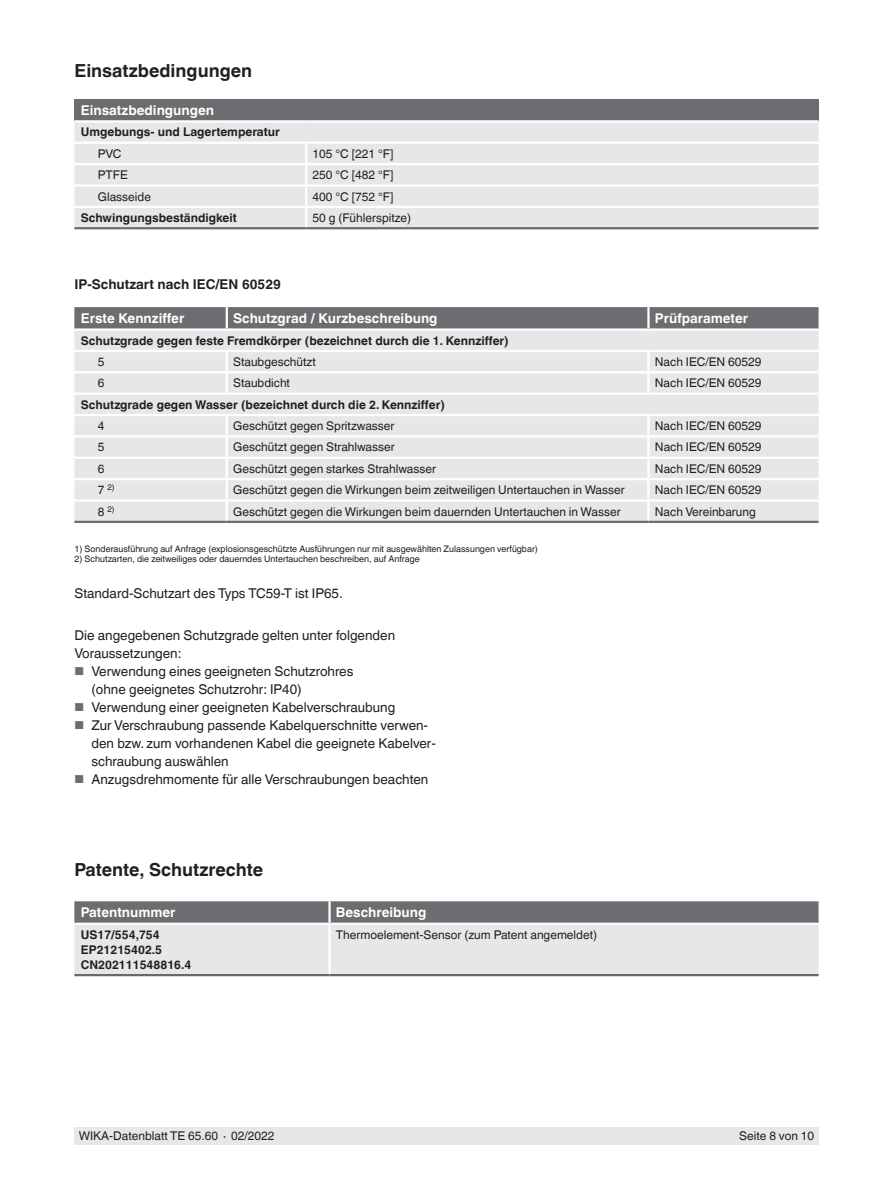
<style>
.page{position:relative;width:893px;height:1188px;background:#fff}
.page>*{position:absolute;margin:0;border:0;box-sizing:border-box;transform-origin:0 0}
.t1{font:700 18px "Helvetica World";color:#231f20}
.t2{font:13.5px/18px "Helvetica World";color:#231f20}
.t3{font:700 13.5px "Helvetica World";color:#fff}
.t4{font:700 13.5px "Helvetica World";color:#231f20}
.t5{font:12px "Helvetica World";color:#231f20}
.t6{font:700 12px/15px "Helvetica World";color:#231f20}
.t7{font:9px "Helvetica World";color:#231f20}
.t8{font:8.1px "Helvetica World";color:#231f20}
.s1{font-size:12px}
.s2{font-size:11.55px;color:#6c6d70}
</style>
<div class="page">
<div style="left:74px;top:1128px;width:745px;height:17px;background:#e6e7e9"></div>
<div style="left:74px;top:99px;width:745px;height:22px;background:#6c6d70"></div>
<div style="left:74px;top:123px;width:745px;height:104px;background:#e6e7e9"></div>
<hr style="left:74px;top:120px;width:232px;height:3px;background:#fff">
<hr style="left:306px;top:120px;width:513px;height:3px;background:#fff">
<hr style="left:74px;top:163px;width:232px;height:2px;background:#fff">
<hr style="left:74px;top:184px;width:232px;height:3px;background:#fff">
<hr style="left:74px;top:206px;width:232px;height:2px;background:#fff">
<hr style="left:74px;top:142px;width:232px;height:2px;background:#fff">
<hr style="left:74px;top:227px;width:232px;height:2px;background:#6c6d70">
<hr style="left:306px;top:227px;width:513px;height:2px;background:#6c6d70">
<hr style="left:306px;top:142px;width:513px;height:2px;background:#fff">
<hr style="left:306px;top:163px;width:513px;height:2px;background:#fff">
<hr style="left:306px;top:184px;width:513px;height:3px;background:#fff">
<svg style="left:305px;top:144px;width:2px;height:83px"></svg>
<hr style="left:306px;top:206px;width:513px;height:2px;background:#fff">
<div style="left:74px;top:307px;width:745px;height:21px;background:#6c6d70"></div>
<div style="left:74px;top:331px;width:745px;height:190px;background:#e6e7e9"></div>
<hr style="left:226px;top:307px;width:2px;height:21px;background:#fff">
<hr style="left:647px;top:307px;width:3px;height:21px;background:#fff">
<hr style="left:74px;top:350px;width:153px;height:2px;background:#fff">
<hr style="left:227px;top:350px;width:421px;height:2px;background:#fff">
<svg style="left:226px;top:352px;width:2px;height:19px"></svg>
<hr style="left:648px;top:350px;width:171px;height:2px;background:#fff">
<hr style="left:647px;top:352px;width:3px;height:19px;background:#fff">
<hr style="left:74px;top:371px;width:153px;height:2px;background:#fff">
<hr style="left:227px;top:371px;width:421px;height:2px;background:#fff">
<hr style="left:226px;top:373px;width:2px;height:20px;background:#fff">
<hr style="left:648px;top:371px;width:171px;height:2px;background:#fff">
<hr style="left:647px;top:373px;width:3px;height:20px;background:#fff">
<hr style="left:74px;top:393px;width:153px;height:2px;background:#fff">
<hr style="left:227px;top:393px;width:421px;height:2px;background:#fff">
<hr style="left:648px;top:393px;width:171px;height:2px;background:#fff">
<hr style="left:74px;top:414px;width:153px;height:2px;background:#fff">
<hr style="left:227px;top:414px;width:421px;height:2px;background:#fff">
<hr style="left:648px;top:414px;width:171px;height:2px;background:#fff">
<hr style="left:647px;top:416px;width:3px;height:19px;background:#fff">
<hr style="left:74px;top:435px;width:153px;height:3px;background:#fff">
<hr style="left:227px;top:435px;width:421px;height:3px;background:#fff">
<hr style="left:648px;top:435px;width:171px;height:3px;background:#fff">
<hr style="left:647px;top:438px;width:3px;height:19px;background:#fff">
<hr style="left:74px;top:457px;width:153px;height:2px;background:#fff">
<hr style="left:227px;top:457px;width:421px;height:2px;background:#fff">
<hr style="left:648px;top:457px;width:171px;height:2px;background:#fff">
<hr style="left:647px;top:459px;width:3px;height:19px;background:#fff">
<hr style="left:74px;top:478px;width:153px;height:2px;background:#fff">
<hr style="left:227px;top:478px;width:421px;height:2px;background:#fff">
<hr style="left:648px;top:478px;width:171px;height:2px;background:#fff">
<hr style="left:647px;top:480px;width:3px;height:19px;background:#fff">
<hr style="left:74px;top:499px;width:153px;height:3px;background:#fff">
<hr style="left:227px;top:499px;width:421px;height:3px;background:#fff">
<svg style="left:226px;top:416px;width:2px;height:105px"></svg>
<hr style="left:648px;top:499px;width:171px;height:3px;background:#fff">
<hr style="left:647px;top:502px;width:3px;height:19px;background:#fff">
<hr style="left:74px;top:521px;width:153px;height:2px;background:#6c6d70">
<hr style="left:227px;top:521px;width:421px;height:2px;background:#6c6d70">
<hr style="left:648px;top:521px;width:171px;height:2px;background:#6c6d70">
<svg style="left:74px;top:901px;width:745px;height:73px;background:#c1c2c4"></svg>
<hr style="left:328px;top:901px;width:3px;height:22px;background:#fff">
<hr style="left:74px;top:923px;width:257px;height:2px;background:#fff">
<hr style="left:328px;top:925px;width:3px;height:49px;background:#fff">
<hr style="left:331px;top:923px;width:488px;height:2px;background:#fff">
<hr style="left:74px;top:974px;width:256px;height:2px;background:#666969">
<hr style="left:330px;top:974px;width:489px;height:2px;background:#666969">
<h1 class="t1" style="left:74px;top:60px;width:179px">Einsatzbedingungen</h1>
<p class="t3" style="left:81px;top:102px;width:135px">Einsatzbedingungen</p>
<p class="t6" style="left:81px;top:125px;width:201px">Umgebungs- und Lagertemperatur</p>
<p class="t5" style="left:98px;top:147px;width:25px">PVC</p>
<p class="t5" style="left:313px;top:147px;width:82px">105 °C [221 °F]</p>
<p class="t5" style="left:98px;top:168px;width:32px">PTFE</p>
<p class="t5" style="left:313px;top:168px;width:82px">250 °C [482 °F]</p>
<p class="t5" style="left:98px;top:189px;width:55px">Glasseide</p>
<p class="t5" style="left:313px;top:189px;width:82px">400 °C [752 °F]</p>
<p class="t6" style="left:81px;top:210px;width:158px">Schwingungsbeständigkeit</p>
<p class="t5" style="left:313px;top:211px;width:100px">50 g (Fühlerspitze)</p>
<p class="t4" style="left:74px;top:277px;width:208px">IP-Schutzart nach IEC/EN 60529</p>
<p class="t3" style="left:81px;top:311px;width:105px">Erste Kennziffer</p>
<p class="t3" style="left:233px;top:311px;width:206px">Schutzgrad / Kurzbeschreibung</p>
<p class="t3" style="left:655px;top:311px;width:95px">Prüfparameter</p>
<p class="t6" style="left:81px;top:333px;width:429px">Schutzgrade gegen feste Fremdkörper (bezeichnet durch die 1. Kennziffer)</p>
<p class="t5" style="left:98px;top:355px;width:8px">5</p>
<p class="t5" style="left:233px;top:355px;width:84px">Staubgeschützt</p>
<p class="t5" style="left:655px;top:355px;width:108px">Nach IEC/EN 60529</p>
<p class="t5" style="left:98px;top:376px;width:8px">6</p>
<p class="t5" style="left:233px;top:376px;width:58px">Staubdicht</p>
<p class="t5" style="left:655px;top:376px;width:108px">Nach IEC/EN 60529</p>
<p class="t6" style="left:81px;top:397px;width:366px">Schutzgrade gegen Wasser (bezeichnet durch die 2. Kennziffer)</p>
<p class="t5" style="left:98px;top:419px;width:8px">4</p>
<p class="t5" style="left:233px;top:419px;width:163px">Geschützt gegen Spritzwasser</p>
<p class="t5" style="left:655px;top:419px;width:108px">Nach IEC/EN 60529</p>
<p class="t5" style="left:98px;top:440px;width:8px">5</p>
<p class="t5" style="left:233px;top:440px;width:163px">Geschützt gegen Strahlwasser</p>
<p class="t5" style="left:655px;top:440px;width:108px">Nach IEC/EN 60529</p>
<p class="t5" style="left:98px;top:462px;width:8px">6</p>
<p class="t5" style="left:233px;top:462px;width:204px">Geschützt gegen starkes Strahlwasser</p>
<p class="t5" style="left:655px;top:462px;width:108px">Nach IEC/EN 60529</p>
<p class="t8" style="left:98px;top:483px;width:18px"><span class="s1">7</span> 2)</p>
<p class="t5" style="left:233px;top:483px;width:393px">Geschützt gegen die Wirkungen beim zeitweiligen Untertauchen in Wasser</p>
<p class="t5" style="left:655px;top:483px;width:108px">Nach IEC/EN 60529</p>
<p class="t8" style="left:98px;top:504px;width:18px"><span class="s1">8</span> 2)</p>
<p class="t5" style="left:233px;top:504px;width:389px">Geschützt gegen die Wirkungen beim dauernden Untertauchen in Wasser</p>
<p class="t5" style="left:655px;top:504px;width:102px">Nach Vereinbarung</p>
<p class="t7" style="left:74px;top:543px;width:465px">1) Sonderausführung auf Anfrage (explosionsgeschützte Ausführungen nur mit ausgewählten Zulassungen verfügbar)</p>
<p class="t7" style="left:74px;top:554px;width:347px">2) Schutzarten, die zeitweiliges oder dauerndes Untertauchen beschreiben, auf Anfrage</p>
<p class="t2" style="left:74px;top:584px;width:270px">Standard-Schutzart des Typs TC59-T ist IP65.</p>
<p class="t2" style="left:74px;top:626px;width:322px">Die angegebenen Schutzgrade gelten unter folgenden<br>Voraussetzungen:</p>
<p class="t2" style="left:91px;top:662px;width:264px;text-indent:-17px"><span class="s2">■</span> Verwendung eines geeigneten Schutzrohres (ohne geeignetes Schutzrohr: IP40)</p>
<p class="t2" style="left:74px;top:698px;width:322px"><span class="s2">■</span> Verwendung einer geeigneten Kabelverschraubung</p>
<p class="t2" style="left:91px;top:716px;width:346px;text-indent:-17px"><span class="s2">■</span> Zur Verschraubung passende Kabelquerschnitte verwen&shy;den bzw. zum vorhandenen Kabel die geeignete Kabelver&shy;schraubung auswählen</p>
<p class="t2" style="left:74px;top:770px;width:355px"><span class="s2">■</span> Anzugsdrehmomente für alle Verschraubungen beachten</p>
<h1 class="t1" style="left:74px;top:859px;width:190px">Patente, Schutzrechte</h1>
<p class="t3" style="left:81px;top:905px;width:96px">Patentnummer</p>
<p class="t3" style="left:336px;top:905px;width:92px">Beschreibung</p>
<p class="t6" style="left:81px;top:927px;width:112px">US17/554,754<br>EP21215402.5<br>CN202111548816.4</p>
<p class="t5" style="left:336px;top:928px;width:263px">Thermoelement-Sensor (zum Patent angemeldet)</p>
<p class="t5" style="left:79px;top:1129px;width:197px">WIKA-Datenblatt TE 65.60 ∙ 02/2022</p>
<p class="t5" style="left:739px;top:1129px;width:77px">Seite 8 von 10</p>
</div>
